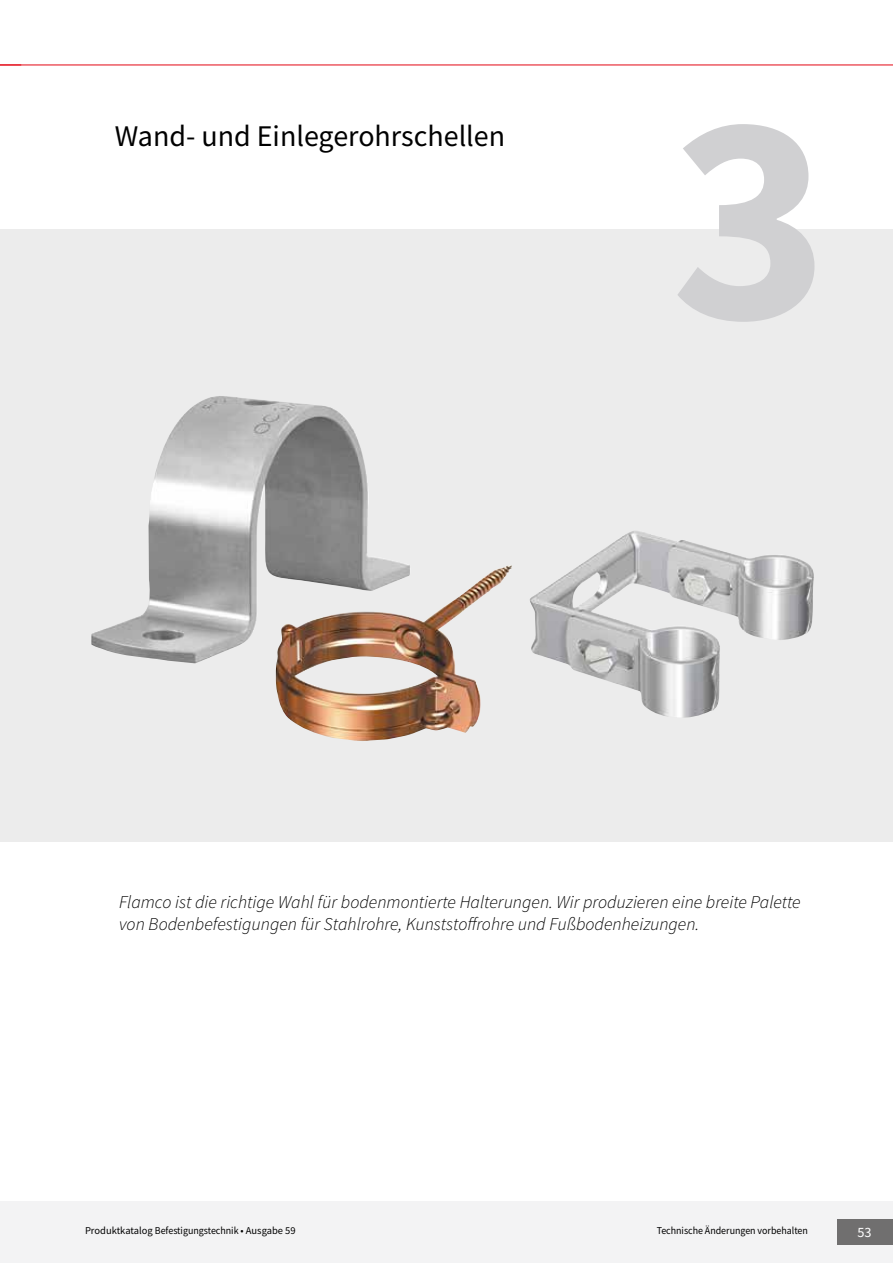
<style>
.page{position:relative;width:893px;height:1263px;background:#fff}
.page>*{position:absolute;margin:0;border:0;box-sizing:border-box;transform-origin:0 0}
.t1{font:700 300px "Source Sans Pro";color:#d0d0d2}
.t2{font:30px "Source Sans Pro";color:#000}
.t3{font:italic 300 18px/21.6px "Source Sans Pro";color:#000}
.t4{font:14.25px "Source Sans Pro";color:#fff}
.t5{font:10.5px "Source Sans Pro";letter-spacing:-.005em;color:#000}
.t6{font:10.5px "Source Sans Pro";letter-spacing:-.005em;color:#000;scale:.95 1}
</style>
<div class="page">
<div style="left:0;top:1201px;width:893px;height:62px;background:#f3f3f4"></div>
<div style="left:838px;top:1219px;width:55px;height:26px;background:#706f6f"></div>
<hr style="left:0;top:65px;width:893px;height:1px;background:#e30613">
<div style="left:0;top:230px;width:893px;height:612px;background:#ececec"></div>
<svg style="left:0;top:65px;width:21px;height:1px"></svg>
<img style="left:91px;top:396px;width:723px;height:345px">
<h2 class="t2" style="left:115px;top:117px;width:392px">Wand- und Einlegerohrschellen</h2>
<h1 class="t1" style="left:671px;top:18px;width:160px">3</h1>
<p class="t3" style="left:119px;top:891px;width:683px">Flamco ist die richtige Wahl für bodenmontierte Halterungen. Wir produzieren eine breite Palette von Bodenbefestigungen für Stahlrohre, Kunststoffrohre und Fußbodenheizungen.</p>
<p class="t5" style="left:85px;top:1224px;width:212px">Produktkatalog Befestigungstechnik • Ausgabe 59</p>
<p class="t6" style="left:657px;top:1224px;width:161px">Technische Änderungen vorbehalten</p>
<p class="t4" style="left:857px;top:1223px;width:16px">53</p>
</div>
